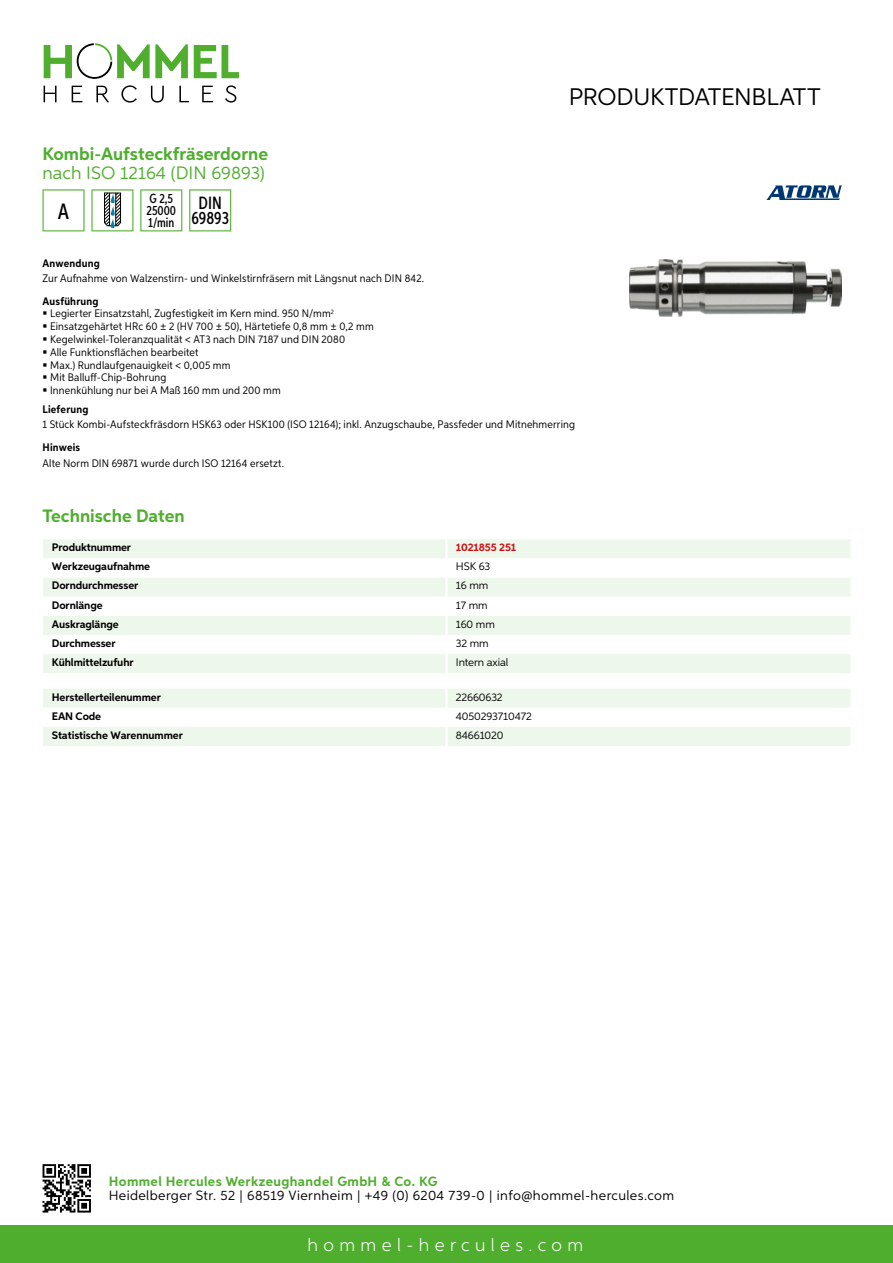
<style>
.page{position:relative;width:893px;height:1263px;background:#fff}
.page>*{position:absolute;margin:0;border:0;box-sizing:border-box;transform-origin:0 0}
.t1{font:24px "Aspira";letter-spacing:-.01em;color:#000}
.t2{font:500 22.2px "Aspira XX Nar";color:#000}
.t3{font:700 18px "Aspira";color:#50ae2f}
.t4{font:18px "Aspira";color:#50ae2f}
.t5{font:300 18px "Aspira";letter-spacing:.3em;color:#fff}
.t6{font:500 17.85px/14.9px "Aspira XX Nar";color:#000;text-align:center}
.t7{font:13.5px "Aspira";letter-spacing:.03em;color:#000}
.t8{font:700 13.5px "Aspira";letter-spacing:.03em;color:#50ae2f}
.t9{font:500 13.35px/11.9px "Aspira XX Nar";color:#000}
.t10{font:10.95px/12.8px "Aspira Nar";letter-spacing:.015em;color:#000}
.t11{font:700 10.95px "Aspira";letter-spacing:-.01em;color:#000}
.t12{font:10.95px "Aspira";letter-spacing:-.01em;color:#000}
.t13{font:700 10.95px "Aspira Nar";letter-spacing:.02em;color:#000}
.t14{font:700 10.95px "Aspira";letter-spacing:-.01em;color:#cd1013}
.s1{font-weight:700}
</style>
<div class="page">
<div style="left:0;top:1226px;width:893px;height:37px;background:#50ae2f"></div>
<svg style="left:43px;top:1164px;width:48px;height:48px"></svg>
<svg style="left:194px;top:45px;width:45px;height:33px"></svg>
<svg style="left:44px;top:43px;width:144px;height:36px"></svg>
<svg style="left:44px;top:86px;width:13px;height:16px"></svg>
<svg style="left:72px;top:86px;width:10px;height:16px"></svg>
<svg style="left:96px;top:86px;width:13px;height:16px"></svg>
<svg style="left:121px;top:85px;width:16px;height:18px"></svg>
<svg style="left:151px;top:86px;width:13px;height:17px"></svg>
<svg style="left:179px;top:86px;width:10px;height:16px"></svg>
<svg style="left:202px;top:86px;width:11px;height:16px"></svg>
<svg style="left:225px;top:85px;width:11px;height:18px"></svg>
<div style="left:43px;top:539px;width:807px;height:134px;background:#eef7eb"></div>
<svg style="left:43px;top:558px;width:807px;height:96px"></svg>
<hr style="left:445px;top:539px;width:3px;height:19px;background:#fff">
<hr style="left:445px;top:558px;width:3px;height:19px;background:#fff">
<hr style="left:445px;top:577px;width:3px;height:20px;background:#fff">
<hr style="left:445px;top:597px;width:3px;height:19px;background:#fff">
<hr style="left:445px;top:616px;width:3px;height:19px;background:#fff">
<hr style="left:445px;top:635px;width:3px;height:19px;background:#fff">
<hr style="left:445px;top:654px;width:3px;height:19px;background:#fff">
<svg style="left:43px;top:689px;width:807px;height:57px"></svg>
<hr style="left:445px;top:727px;width:3px;height:19px;background:#fff">
<svg style="left:43px;top:189px;width:42px;height:42px"></svg>
<svg style="left:91px;top:189px;width:42px;height:42px"></svg>
<svg style="left:140px;top:189px;width:42px;height:42px"></svg>
<svg style="left:189px;top:189px;width:42px;height:42px"></svg>
<img style="left:629px;top:259px;width:213px;height:58px">
<svg style="left:766px;top:185px;width:76px;height:15px"></svg>
<h3 class="t3" style="left:43px;top:142px;width:227px">Kombi-Aufsteckfräserdorne</h3>
<h3 class="t4" style="left:43px;top:162px;width:224px">nach ISO 12164 (DIN 69893)</h3>
<h2 class="t2" style="left:58px;top:197px;width:13px">A</h2>
<p class="t9" style="left:147px;top:193px;width:31px">G 2,5<br>25000<br>1/min</p>
<h3 class="t6" style="left:191px;top:196px;width:39px">DIN<br>69893</h3>
<h1 class="t1" style="left:569px;top:82px;width:253px">Produktdatenblatt</h1>
<p class="t13" style="left:43px;top:257px;width:59px">Anwendung</p>
<p class="t10" style="left:43px;top:272px;width:383px">Zur Aufnahme von Walzenstirn- und Winkelstirnfräsern mit Längsnut nach DIN 842.</p>
<p class="t10" style="left:50px;top:294px;width:325px;text-indent:-8px"><span class="s1">Ausführung<br></span>Legierter Einsatzstahl, Zugfestigkeit im Kern mind. 950 N/mm<sup>2<br></sup>Einsatzgehärtet HRc 60 ± 2 (HV 700 ± 50), Härtetiefe 0,8 mm ± 0,2 mm Kegelwinkel-Toleranzqualität &lt; AT3 nach DIN 7187 und DIN 2080<br>Alle Funktionsflächen bearbeitet<br>Max.) Rundlaufgenauigkeit &lt; 0,005 mm<br>Mit Balluff-Chip-Bohrung<br>Innenkühlung nur bei A Maß 160 mm und 200 mm</p>
<p class="t13" style="left:43px;top:403px;width:47px">Lieferung</p>
<p class="t10" style="left:43px;top:418px;width:534px">1 Stück Kombi-Aufsteckfräsdorn HSK63 oder HSK100 (ISO 12164); inkl. Anzugschaube, Passfeder und Mitnehmerring</p>
<p class="t13" style="left:43px;top:441px;width:39px">Hinweis</p>
<p class="t10" style="left:43px;top:456px;width:243px">Alte Norm DIN 69871 wurde durch ISO 12164 ersetzt.</p>
<h3 class="t3" style="left:43px;top:505px;width:144px">Technische Daten</h3>
<p class="t11" style="left:52px;top:541px;width:81px">Produktnummer</p>
<p class="t14" style="left:456px;top:541px;width:62px">1021855 251</p>
<p class="t11" style="left:52px;top:560px;width:100px">Werkzeugaufnahme</p>
<p class="t12" style="left:456px;top:560px;width:36px">HSK 63</p>
<p class="t11" style="left:52px;top:579px;width:88px">Dorndurchmesser</p>
<p class="t12" style="left:456px;top:579px;width:34px">16 mm</p>
<p class="t11" style="left:52px;top:598px;width:52px">Dornlänge</p>
<p class="t12" style="left:456px;top:598px;width:33px">17 mm</p>
<p class="t11" style="left:52px;top:617px;width:68px">Auskraglänge</p>
<p class="t12" style="left:456px;top:617px;width:41px">160 mm</p>
<p class="t11" style="left:52px;top:636px;width:65px">Durchmesser</p>
<p class="t12" style="left:456px;top:636px;width:34px">32 mm</p>
<p class="t11" style="left:52px;top:655px;width:83px">Kühlmittelzufuhr</p>
<p class="t12" style="left:456px;top:655px;width:54px">Intern axial</p>
<p class="t11" style="left:52px;top:690px;width:111px">Herstellerteilenummer</p>
<p class="t12" style="left:456px;top:690px;width:48px">22660632</p>
<p class="t11" style="left:52px;top:709px;width:51px">EAN Code</p>
<p class="t12" style="left:456px;top:709px;width:78px">4050293710472</p>
<p class="t11" style="left:52px;top:728px;width:132px">Statistische Warennummer</p>
<p class="t12" style="left:456px;top:728px;width:49px">84661020</p>
<p class="t8" style="left:109px;top:1172px;width:330px">Hommel Hercules Werkzeughandel GmbH &amp; Co. KG</p>
<p class="t7" style="left:109px;top:1187px;width:567px">Heidelberger Str. 52 | 68519 Viernheim | +49 (0) 6204 739-0 | info@hommel-hercules.com</p>
<h3 class="t5" style="left:307px;top:1234px;width:277px">hommel-hercules.com</h3>
</div>
